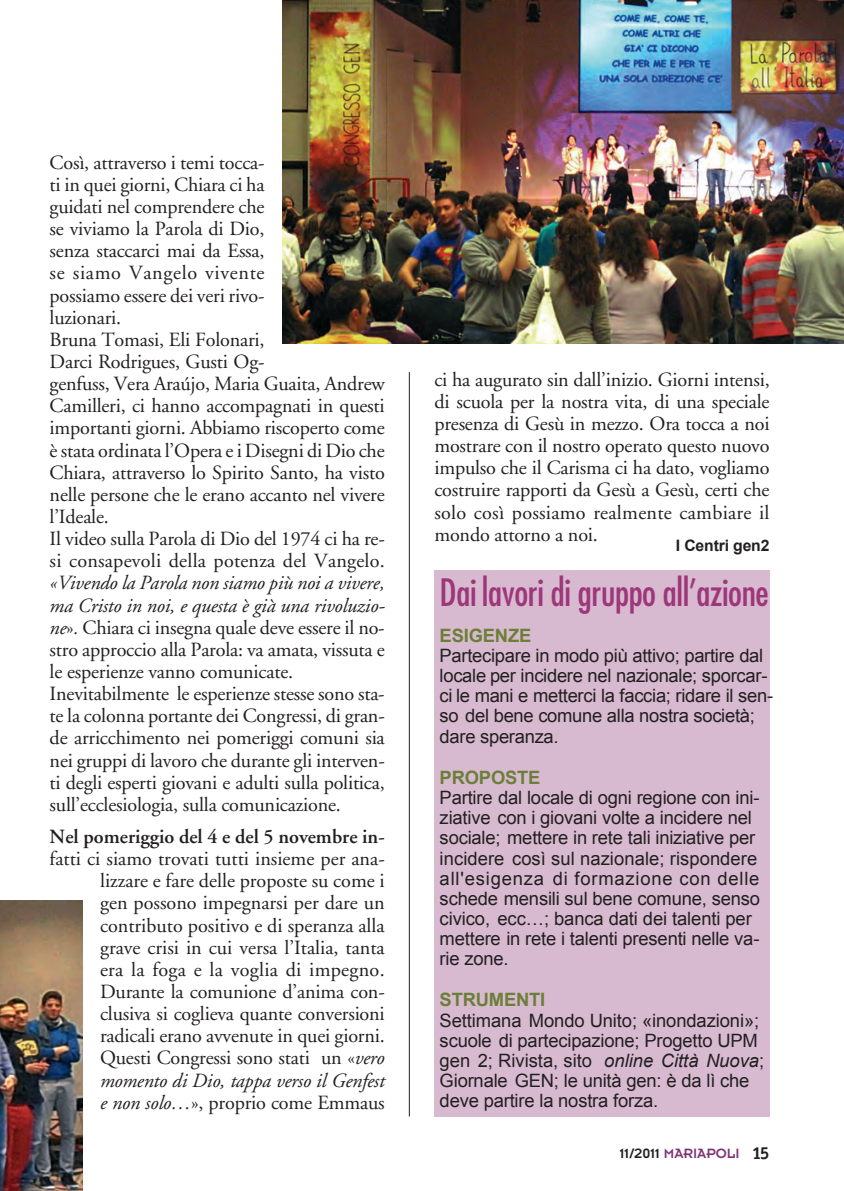
<style>
.page{position:relative;width:844px;height:1191px;background:#fff}
.page>*{position:absolute;margin:0;border:0;box-sizing:border-box;transform-origin:0 0}
.t1{font:condensed 36.75px "Futura";letter-spacing:-.01em;color:#9e377a}
.t2{font:20.12px/22.2px "Adobe Garamond";letter-spacing:-.01em;color:#231f20}
.t3{font:18.38px/20.1px "Arial";letter-spacing:-.01em;color:#231f20}
.t4{font:700 15.75px "Arial";letter-spacing:-.01em;color:#231f20}
.t5{font:14.88px "Insignia";color:#7f3476}
.s1{font-style:italic}
.s2{font-weight:600}
.s3{font-weight:700;color:#6c7f38}
.s4{color:#231f20}
.s5{font-family:"Officina Sans";font-weight:700;font-size:17.5px;color:#231f20}
</style>
<div class="page">
<hr style="left:409px;top:372px;width:1px;height:744px;background:#231f20">
<div style="left:434px;top:570px;width:335px;height:546px;background:#d7bad0"></div>
<img style="left:0;top:900px;width:82px;height:291px">
<img style="left:282px;top:0;width:561px;height:344px">
<p class="t2" style="left:50px;top:153px;width:336px">Così, attraverso i temi tocca-<br>ti in quei giorni, Chiara ci ha<br>guidati nel comprendere che<br>se viviamo la Parola di Dio,<br>senza staccarci mai da Essa,<br>se siamo Vangelo vivente<br>possiamo essere dei veri rivo-<br>luzionari.<br>Bruna Tomasi, Eli Folonari,<br>Darci Rodrigues, Gusti Og-<br>genfuss, Vera Araújo, Maria Guaita, Andrew Camilleri, ci hanno accompagnati in questi importanti giorni. Abbiamo riscoperto come è stata ordinata l’Opera e i Disegni di Dio che Chiara, attraverso lo Spirito Santo, ha visto nelle persone che le erano accanto nel vivere l’Ideale.<br>Il video sulla Parola di Dio del 1974 ci ha re&shy;si consapevoli della potenza del Vangelo. <span class="s1">«Vivendo la Parola non siamo più noi a vivere, ma Cristo in noi, e questa è già una rivoluzio&shy;ne</span>»<span class="s1">.</span> Chiara ci insegna quale deve essere il no&shy;stro approccio alla Parola: va amata, vissuta e le esperienze vanno comunicate.<br>Inevitabilmente le esperienze stesse sono sta&shy;te la colonna portante dei Congressi, di gran&shy;de arricchimento nei pomeriggi comuni sia nei gruppi di lavoro che durante gli interven&shy;ti degli esperti giovani e adulti sulla politica, sull’ecclesiologia, sulla comunicazione.</p>
<p class="t2" style="left:50px;top:827px;width:336px;text-align:right"><span class="s2">Nel pomeriggio del 4 e del 5 novembre in&shy;</span>fatti ci siamo trovati tutti insieme per ana&shy;lizzare e fare delle proposte su come i<br>gen possono impegnarsi per dare un contributo positivo e di speranza alla<br>grave crisi in cui versa l’Italia, tanta<br>era la foga e la voglia di impegno.<br>Durante la comunione d’anima con&shy;clusiva si coglieva quante conversioni radicali erano avvenute in quei giorni.<br>Questi Congressi sono stati un «<span class="s1">vero momento di Dio, tappa verso il Genfest<br>e non solo…</span>», proprio come Emmaus</p>
<p class="t2" style="left:434px;top:370px;width:337px;text-align:justify">ci ha augurato sin dall’inizio. Giorni intensi, di scuola per la nostra vita, di una speciale presenza di Gesù in mezzo. Ora tocca a noi mostrare con il nostro operato questo nuovo impulso che il Carisma ci ha dato, vogliamo costruire rapporti da Gesù a Gesù, certi che solo così possiamo realmente cambiare il mondo attorno a noi.</p>
<p class="t4" style="left:675px;top:537px;width:95px">I Centri gen2</p>
<p class="t1" style="left:439px;top:570px;width:330px">Dai lavori di gruppo all’azione</p>
<p class="t3" style="left:439px;top:625px;width:335px"><span class="s3">ESIGENZE<br></span>Partecipare in modo più attivo; partire dal locale per incidere nel nazionale; sporcar&shy;ci le mani e metterci la faccia; ridare il sen&shy;so del bene comune alla nostra società; dare speranza.</p>
<p class="t3" style="left:439px;top:767px;width:322px"><span class="s3">PROPOSTE<br></span>Partire dal locale di ogni regione con ini&shy;ziative con i giovani volte a incidere nel sociale; mettere in rete tali iniziative per incidere così sul nazionale; rispondere all'esigenza di formazione con delle schede mensili sul bene comune, senso civico, ecc…; banca dati dei talenti per mettere in rete i talenti presenti nelle va&shy;rie zone.</p>
<p class="t3" style="left:439px;top:989px;width:326px"><span class="s3">STRUMENTI<br></span>Settimana Mondo Unito; «inondazioni»; scuole di partecipazione; Progetto UPM gen 2; Rivista, sito <span class="s1">online Città Nuova</span>;<br>Giornale GEN; le unità gen: è da lì che deve partire la nostra forza.</p>
<p class="t5" style="left:619px;top:1148px;width:151px"><span class="s4">11/2011</span> MARIAPOLI <span class="s5">15</span></p>
</div>
